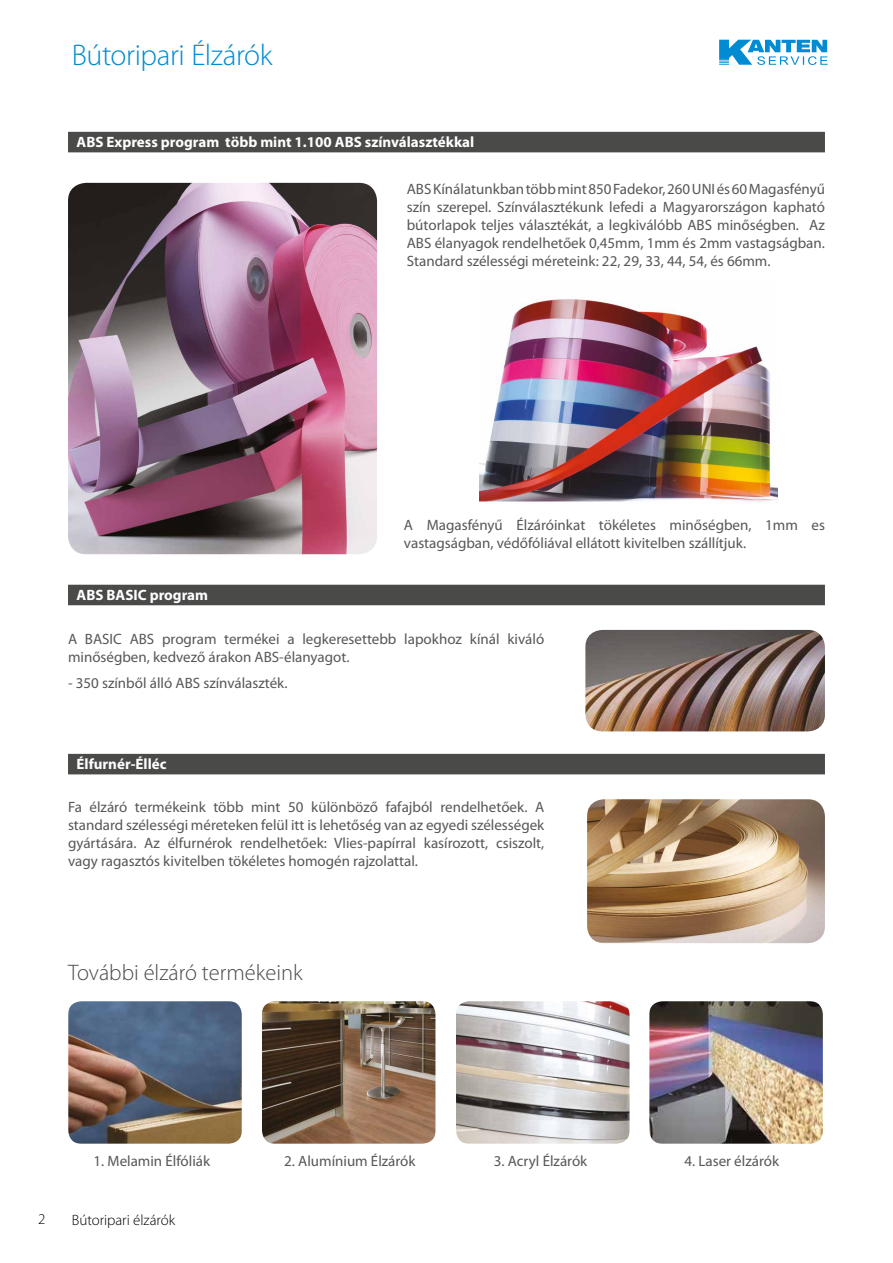
<style>
.page{position:relative;width:893px;height:1263px;background:#fff}
.page>*{position:absolute;margin:0;border:0;box-sizing:border-box;transform-origin:0 0}
.t1{font:300 30px "Myriad Pro";letter-spacing:-.015em;color:#008bd2}
.t2{font:300 22.5px "Myriad Pro";color:#4a4a49}
.t3{font:15px/18px "Myriad Pro";color:#575756;text-align:justify}
.t4{font:700 15px "Myriad Pro";color:#fff}
.t5{font:300 15px "Myriad Pro";color:#000}
</style>
<div class="page">
<img style="left:69px;top:1002px;width:172px;height:140px">
<div style="left:58px;top:991px;width:194px;height:162px;border:10px solid #fff;border-radius:18px"></div>
<img style="left:263px;top:1002px;width:171px;height:140px">
<div style="left:252px;top:991px;width:193px;height:162px;border:10px solid #fff;border-radius:18px"></div>
<img style="left:457px;top:1002px;width:171px;height:140px">
<div style="left:446px;top:991px;width:193px;height:162px;border:10px solid #fff;border-radius:18px"></div>
<img style="left:651px;top:1002px;width:171px;height:140px">
<div style="left:640px;top:991px;width:193px;height:162px;border:10px solid #fff;border-radius:18px"></div>
<img style="left:479px;top:299px;width:298px;height:203px">
<svg style="left:719px;top:40px;width:109px;height:25px"></svg>
<div style="left:68px;top:132px;width:757px;height:20px;background:#4a4a49"></div>
<div style="left:68px;top:585px;width:757px;height:20px;background:#4a4a49"></div>
<div style="left:68px;top:754px;width:757px;height:20px;background:#4a4a49"></div>
<img style="left:68px;top:183px;width:309px;height:371px">
<img style="left:587px;top:799px;width:238px;height:144px">
<img style="left:585px;top:630px;width:240px;height:101px">
<h1 class="t1" style="left:72px;top:37px;width:202px">Bútoripari Élzárók</h1>
<p class="t4" style="left:77px;top:134px;width:399px">ABS Express program több mint 1.100 ABS színválasztékkal</p>
<p class="t3" style="left:407px;top:180px;width:420px">ABS Kínálatunkban több mint 850 Fadekor, 260 UNI és 60 Magasfényű szín szerepel. Színválasztékunk lefedi a Magyarországon kapható bútorlapok teljes választékát, a legkiválóbb ABS minőségben. Az ABS élanyagok rendelhetőek 0,45mm, 1mm és 2mm vastagságban.<br>Standard szélességi méreteink: 22, 29, 33, 44, 54, és 66mm.</p>
<p class="t4" style="left:77px;top:587px;width:133px">ABS BASIC program</p>
<p class="t3" style="left:404px;top:516px;width:422px">A Magasfényű Élzáróinkat tökéletes minőségben, 1mm es vastagságban, védőfóliával ellátott kivitelben szállítjuk.</p>
<p class="t3" style="left:68px;top:630px;width:478px">A BASIC ABS program termékei a legkeresettebb lapokhoz kínál kiváló minőségben, kedvező árakon ABS-élanyagot.</p>
<p class="t3" style="left:68px;top:674px;width:221px">- 350 színből álló ABS színválaszték.</p>
<p class="t4" style="left:77px;top:756px;width:91px">Élfurnér-Élléc</p>
<p class="t3" style="left:68px;top:798px;width:478px">Fa élzáró termékeink több mint 50 különböző fafajból rendelhetőek. A standard szélességi méreteken felül itt is lehetőség van az egyedi szélességek gyártására. Az élfurnérok rendelhetőek: Vlies-papírral kasírozott, csiszolt, vagy ragasztós kivitelben tökéletes homogén rajzolattal.</p>
<h2 class="t2" style="left:68px;top:959px;width:236px">További élzáró termékeink</h2>
<p class="t3" style="left:94px;top:1152px;width:118px">1. Melamin Élfóliák</p>
<p class="t3" style="left:284px;top:1152px;width:133px">2. Alumínium Élzárók</p>
<p class="t3" style="left:494px;top:1152px;width:95px">3. Acryl Élzárók</p>
<p class="t3" style="left:684px;top:1152px;width:96px">4. Laser élzárók</p>
<p class="t5" style="left:38px;top:1210px;width:9px">2</p>
<p class="t5" style="left:72px;top:1211px;width:105px">Bútoripari élzárók</p>
</div>
